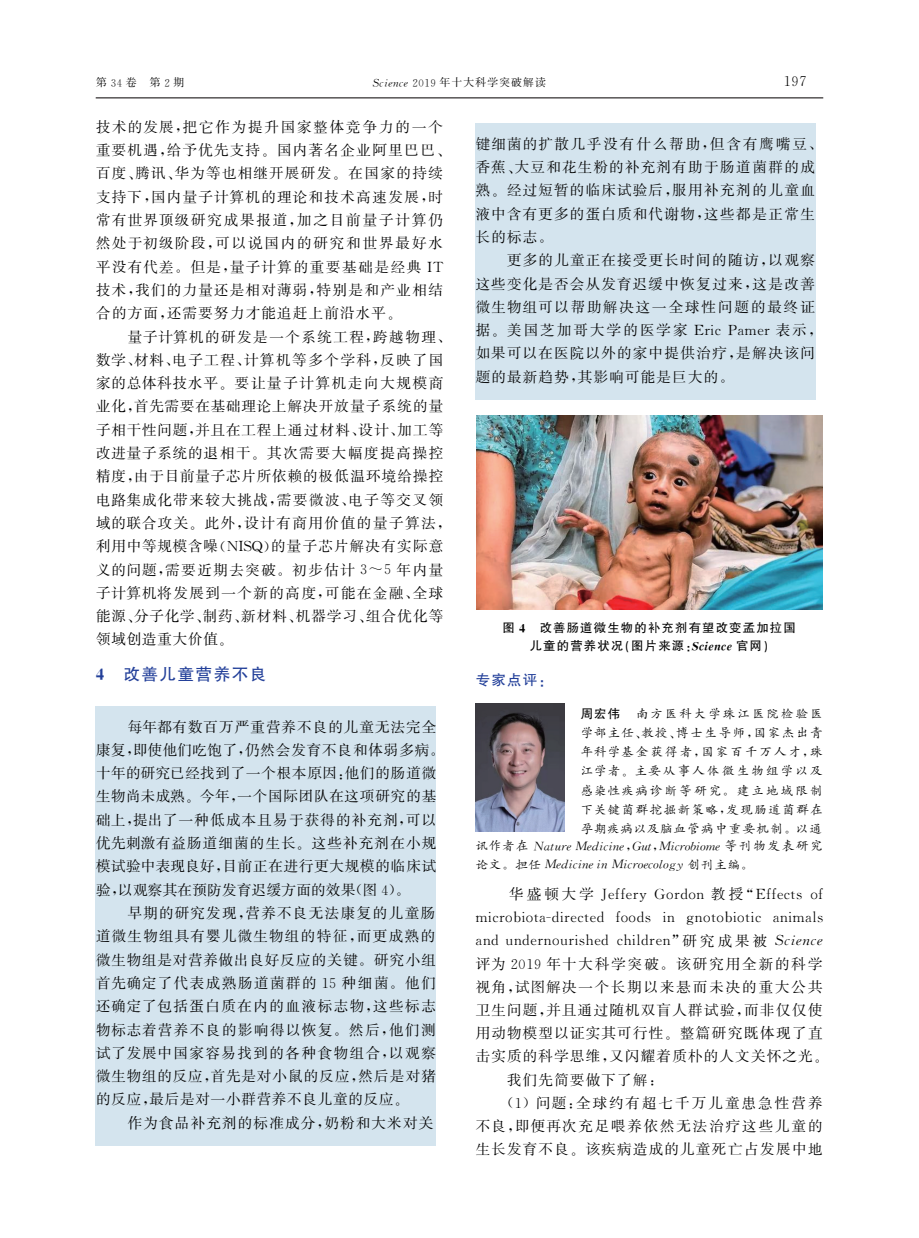
<style>
.page{position:relative;width:919px;height:1238px;background:#fff}
.page>*{position:absolute;margin:0;border:0;box-sizing:border-box;transform-origin:0 0}
.t1{font:16.8px "FZHTK GBK1 0";letter-spacing:.08em;color:#223f99}
.t2{font:14.55px/23.2px "FZSSK GBK1 0";letter-spacing:.08em;color:#000}
.t3{font:14.55px/23.2px "FZSSK GBK1 0";letter-spacing:.05em;color:#000}
.t4{font:14.55px/23.1px "E BZ";letter-spacing:-.53em;color:#000}
.t5{font:14.55px "FZSSK GBK1 0";letter-spacing:.12em;color:#000}
.t6{font:14.55px "FZSSK GBK1 0";letter-spacing:.13em;color:#000}
.t7{font:14.55px "FZSSK GBK1 0";letter-spacing:.14em;color:#000}
.t8{font:14.55px "FZHTK GBK1 0";color:#223f99}
.t9{font:12.3px/19.2px "FZKTK GBK1 0";letter-spacing:.13em;color:#000;text-align:justify}
.t10{font:italic 12.3px/18.3px "E BX";color:#000}
.t11{font:12.3px/18px "FZHTK GBK1 0";letter-spacing:.095em;color:#000;text-align:center}
.t12{font:10.95px "FZSSK GBK1 0";letter-spacing:.095em;color:#000}
.s1{font-family:"E BZ"}
.s2{font-family:"E BX";font-style:italic}
.s3{font-family:"E HZ"}
.s4{font-family:"E FZ"}
.s5{font-family:"E HX";font-style:italic}
.s6{font-family:"E B6"}
.s7{font-family:"FZKTK GBK1 0";font-style:normal}
.s8{font-family:"FZSSK GBK1 0"}
</style>
<div class="page">
<hr style="left:96px;top:97px;width:727px;height:1px;background:#231f20">
<div style="left:96px;top:706px;width:340px;height:439px;background:#d4e4ee"></div>
<div style="left:475px;top:123px;width:340px;height:276px;background:#d4e4ee"></div>
<img style="left:476px;top:415px;width:346px;height:194px">
<img style="left:475px;top:703px;width:89px;height:128px">
<p class="t12" style="left:96px;top:77px;width:90px">第<span class="s1">３４</span>卷 第<span class="s1">２</span>期</p>
<p class="t12" style="left:369px;top:77px;width:178px"><span class="s2">Science</span><span class="s1">２０１９</span>年十大科学突破解读</p>
<p class="t4" style="left:779px;top:71px;width:32px">１９７</p>
<p class="t2" style="left:96px;top:116px;width:356px">技术的发展<span class="s1">,</span>把它作为提升国家整体竞争力的一个重要机遇<span class="s1">,</span>给予优先支持<span class="s1">.</span>国内著名企业阿里巴巴<span class="s1">、</span>百度<span class="s1">、</span>腾讯<span class="s1">、</span>华为等也相继开展研发<span class="s1">.</span>在国家的持续支持下<span class="s1">,</span>国内量子计算机的理论和技术高速发展<span class="s1">,</span>时常有世界顶级研究成果报道<span class="s1">,</span>加之目前量子计算仍然处于初级阶段<span class="s1">,</span>可以说国内的研究和世界最好水平没有代差<span class="s1">.</span>但是<span class="s1">,</span>量子计算的重要基础是经典<span class="s1">IT</span>技术<span class="s1">,</span>我们的力量还是相对薄弱<span class="s1">,</span>特别是和产业相结合的方面<span class="s1">,</span>还需要努力才能追赶上前沿水平<span class="s1">.</span></p>
<p class="t2" style="left:96px;top:325px;width:356px;text-indent:31px">量子计算机的研发是一个系统工程<span class="s1">,</span>跨越物理<span class="s1">、</span>数学<span class="s1">、</span>材料<span class="s1">、</span>电子工程<span class="s1">、</span>计算机等多个学科<span class="s1">,</span>反映了国家的总体科技水平<span class="s1">.</span>要让量子计算机走向大规模商业化<span class="s1">,</span>首先需要在基础理论上解决开放量子系统的量子相干性问题<span class="s1">,</span>并且在工程上通过材料<span class="s1">、</span>设计<span class="s1">、</span>加工等改进量子系统的退相干<span class="s1">.</span>其次需要大幅度提高操控精度<span class="s1">,</span>由于目前量子芯片所依赖的极低温环境给操控电路集成化带来较大挑战<span class="s1">,</span>需要微波<span class="s1">、</span>电子等交叉领域的联合攻关<span class="s1">.</span>此外<span class="s1">,</span>设计有商用价值的量子算法<span class="s1">,</span>利用中等规模含噪<span class="s1">(NISQ)</span>的量子芯片解决有实际意义的问题<span class="s1">,</span>需要近期去突破<span class="s1">.</span>初步估计<span class="s1">３~５</span>年内量子计算机将发展到一个新的高度<span class="s1">,</span>可能在金融<span class="s1">、</span>全球能源<span class="s1">、</span>分子化学<span class="s1">、</span>制药<span class="s1">、</span>新材料<span class="s1">、</span>机器学习<span class="s1">、</span>组合优化等领域创造重大价值<span class="s1">.</span></p>
<p class="t1" style="left:92px;top:665px;width:176px"><span class="s3">４</span> 改善儿童营养不良</p>
<p class="t3" style="left:96px;top:715px;width:349px;text-indent:31px">每年都有数百万严重营养不良的儿童无法完全康复<span class="s1">,</span>即使他们吃饱了<span class="s1">,</span>仍然会发育不良和体弱多病<span class="s1">.</span>十年的研究已经找到了一个根本原因<span class="s1">:</span>他们的肠道微生物尚未成熟<span class="s1">.</span>今年<span class="s1">,</span>一个国际团队在这项研究的基础上<span class="s1">,</span>提出了一种低成本且易于获得的补充剂<span class="s1">,</span>可以优先刺激有益肠道细菌的生长<span class="s1">.</span>这些补充剂在小规模试验中表现良好<span class="s1">,</span>目前正在进行更大规模的临床试验<span class="s1">,</span>以观察其在预防发育迟缓方面的效果<span class="s1">(</span>图<span class="s1">４).</span></p>
<p class="t2" style="left:96px;top:902px;width:341px;text-align:justify;text-indent:31px">早期的研究发现<span class="s1">,</span>营养不良无法康复的儿童肠道微生物组具有婴儿微生物组的特征<span class="s1">,</span>而更成熟的微生物组是对营养做出良好反应的关键<span class="s1">.</span>研究小组首先确定了代表成熟肠道菌群的<span class="s1">１５</span>种细菌<span class="s1">.</span>他们还确定了包括蛋白质在内的血液标志物<span class="s1">,</span>这些标志物标志着营养不良的影响得以恢复<span class="s1">.</span>然后<span class="s1">,</span>他们测试了发展中国家容易找到的各种食物组合<span class="s1">,</span>以观察微生物组的反应<span class="s1">,</span>首先是对小鼠的反应<span class="s1">,</span>然后是对猪的反应<span class="s1">,</span>最后是对一小群营养不良儿童的反应<span class="s1">.</span></p>
<p class="t2" style="left:128px;top:1111px;width:307px">作为食品补充剂的标准成分<span class="s1">,</span>奶粉和大米对关</p>
<p class="t2" style="left:475px;top:133px;width:348px">键细菌的扩散几乎没有什么帮助<span class="s1">,</span>但含有鹰嘴豆<span class="s1">、</span>香蕉<span class="s1">、</span>大豆和花生粉的补充剂有助于肠道菌群的成熟<span class="s1">.</span>经过短暂的临床试验后<span class="s1">,</span>服用补充剂的儿童血液中含有更多的蛋白质和代谢物<span class="s1">,</span>这些都是正常生长的标志<span class="s1">.</span></p>
<p class="t2" style="left:475px;top:249px;width:348px;text-indent:31px">更多的儿童正在接受更长时间的随访<span class="s1">,</span>以观察这些变化是否会从发育迟缓中恢复过来<span class="s1">,</span>这是改善微生物组可以帮助解决这一全球性问题的最终证据<span class="s1">.</span>美国芝加哥大学的医学家 <span class="s1">EricPamer</span>表示<span class="s1">,</span>如果可以在医院以外的家中提供治疗<span class="s1">,</span>是解决该问题的最新趋势<span class="s1">,</span>其影响可能是巨大的<span class="s1">.</span></p>
<p class="t11" style="left:502px;top:619px;width:295px">图<span class="s3">４</span> 改善肠道微生物的补充剂有望改变孟加拉国儿童的营养状况<span class="s4">(</span>图片来源<span class="s4">:</span><span class="s5">Science</span>官网<span class="s4">)</span></p>
<p class="t8" style="left:475px;top:672px;width:79px">专家点评<span class="s4">:</span></p>
<p class="t11" style="left:580px;top:704px;width:41px">周宏伟</p>
<p class="t9" style="left:580px;top:704px;width:244px;text-indent:55px">南方医科大学珠江医院检验医学部主任<span class="s6">、</span>教授<span class="s6">、</span>博士生导师<span class="s6">,</span>国家杰出青年科学基金获得者<span class="s6">,</span>国家百千万人才<span class="s6">,</span>珠江学者<span class="s6">.</span>主要从事人体微生物组学以及感染性疾病诊断等研究<span class="s6">.</span>建立地域限制下关键菌群挖掘新策略<span class="s6">,</span>发现肠道菌群在孕期疾病以及脑血管病中重要机制<span class="s6">.</span>以通</p>
<p class="t10" style="left:475px;top:837px;width:348px"><span class="s7">讯作者在</span> Nature Medicine <sup>,</sup>Gut<sup>,</sup>Microbiome <span class="s7">等刊物发表研究论文</span> <sup>.</sup> <span class="s7">担任</span> Medicinein Microecology <span class="s7">创刊主编</span> <sup>.</sup></p>
<p class="t4" style="left:471px;top:884px;width:360px;text-indent:37px"><span class="s8">华盛顿大学</span> Jeffery Gordon <span class="s8">教授</span> “Effects of microbiotaＧdirected foods in gnotobiotic animals and undernourished children ” <span class="s8">研究成果被</span> <span class="s2">Science</span></p>
<p class="t6" style="left:475px;top:956px;width:348px">评为<span class="s1">２０１９</span>年十大科学突破<span class="s1">.</span>该研究用全新的科学</p>
<p class="t5" style="left:475px;top:979px;width:348px">视角<span class="s1">,</span>试图解决一个长期以来悬而未决的重大公共</p>
<p class="t2" style="left:475px;top:999px;width:348px">卫生问题<span class="s1">,</span>并且通过随机双盲人群试验<span class="s1">,</span>而非仅仅使</p>
<p class="t2" style="left:475px;top:1022px;width:348px">用动物模型以证实其可行性<span class="s1">.</span>整篇研究既体现了直</p>
<p class="t2" style="left:475px;top:1045px;width:354px">击实质的科学思维<span class="s1">,</span>又闪耀着质朴的人文关怀之光<span class="s1">.</span></p>
<p class="t2" style="left:507px;top:1068px;width:158px">我们先简要做下了解<span class="s1">:</span></p>
<p class="t7" style="left:507px;top:1095px;width:317px"><span class="s1">(１)</span>问题<span class="s1">:</span>全球约有超七千万儿童患急性营养</p>
<p class="t5" style="left:475px;top:1118px;width:348px">不良<span class="s1">,</span>即便再次充足喂养依然无法治疗这些儿童的</p>
<p class="t2" style="left:475px;top:1138px;width:348px">生长发育不良<span class="s1">.</span>该疾病造成的儿童死亡占发展中地</p>
</div>
